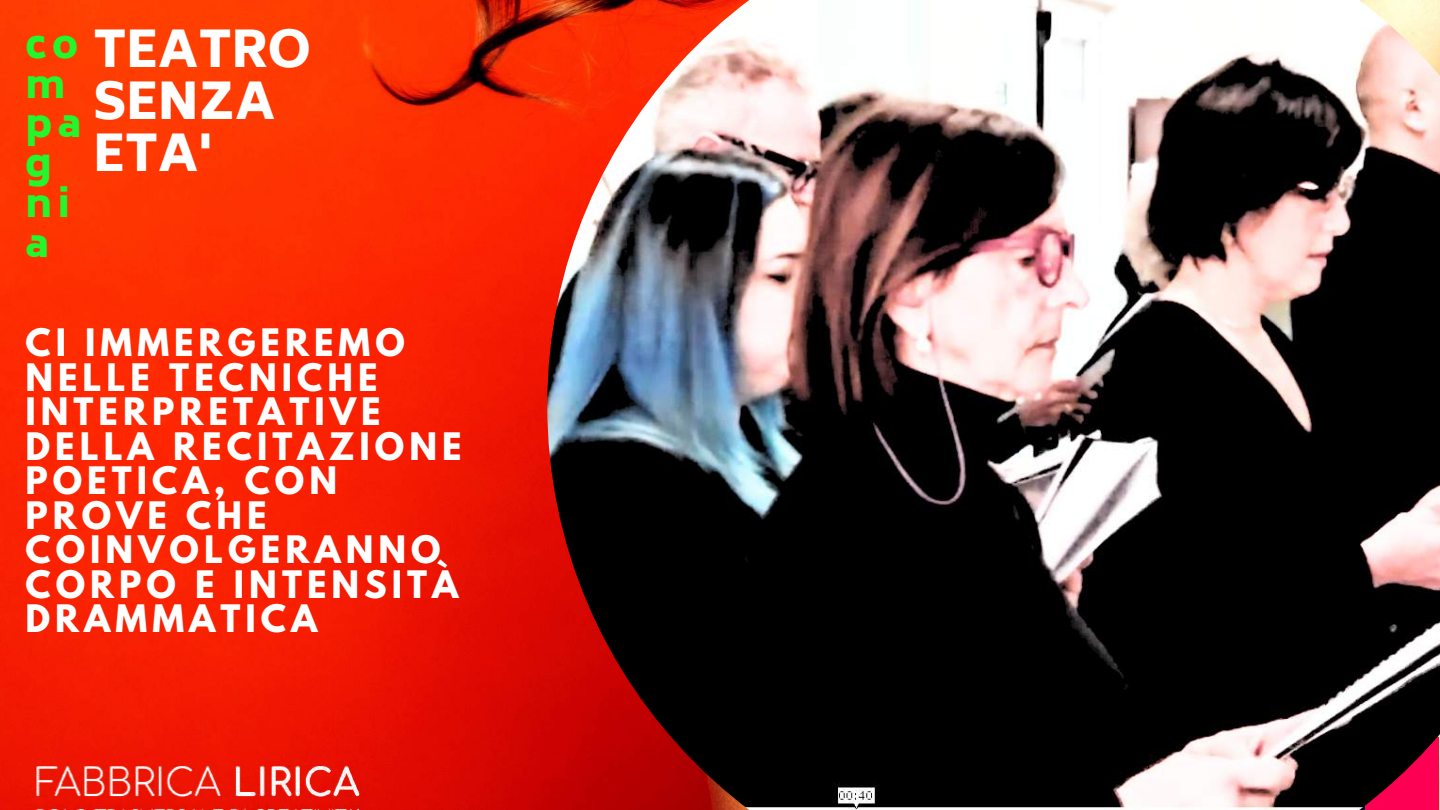
<style>
.page{position:relative;width:1440px;height:810px;background:#fff}
.page>*{position:absolute;margin:0;border:0;box-sizing:border-box;transform-origin:0 0}
.t1{font:800 50px/51.8px "Biryani";letter-spacing:-.01em;color:#fff}
.t2{font:800 38.7px/39.8px "Biryani";color:#23f62b}
.t3{font:700 33.6px/34.5px "League Spartan";letter-spacing:.15em;color:#fff}
</style>
<div class="page">
<img style="left:0;top:0;width:547px;height:810px">
<img style="left:25px;top:613px;width:362px;height:197px">
<img style="left:547px;top:0;width:893px;height:810px">
<p class="t2" style="left:25px;top:25px;width:58px">co m pa g ni a</p>
<h1 class="t1" style="left:93px;top:24px;width:219px">TEATRO<br>SENZA<br>ETA'</h1>
<p class="t3" style="left:25px;top:330px;width:438px">CI IMMERGEREMO<br>NELLE TECNICHE<br>INTERPRETATIVE<br>DELLA RECITAZIONE<br>POETICA, CON<br>PROVE CHE<br>COINVOLGERANNO<br>CORPO E INTENSITÀ<br>DRAMMATICA</p>
</div>
